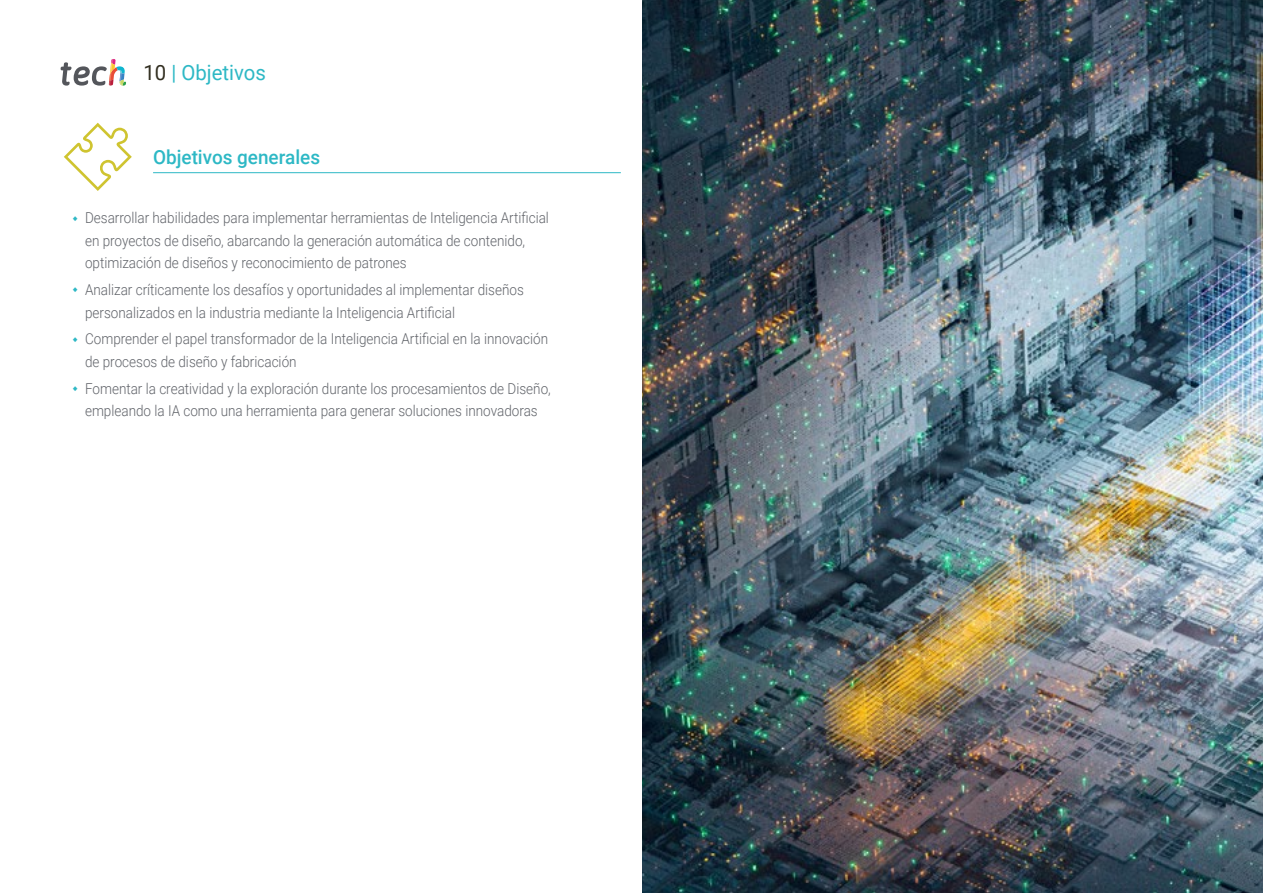
<style>
.page{position:relative;width:1263px;height:893px;background:#fff}
.page>*{position:absolute;margin:0;border:0;box-sizing:border-box;transform-origin:0 0}
.t1{font:21px "Roboto";color:#2db8c5}
.t2{font:500 19.5px "Roboto";color:#2db8c5}
.t3{font:300 15px/22.5px "Roboto";color:#61646a;scale:.9 1}
.s1{color:#312e20}
</style>
<div class="page">
<hr style="left:153px;top:172px;width:468px;height:1px;background:#2db8c5">
<svg style="left:64px;top:123px;width:68px;height:68px"></svg>
<img style="left:642px;top:0;width:621px;height:893px">
<svg style="left:61px;top:59px;width:65px;height:27px"></svg>
<h1 class="t1" style="left:144px;top:57px;width:124px"><span class="s1">10</span> | Objetivos</h1>
<h2 class="t2" style="left:153px;top:144px;width:169px">Objetivos generales</h2>
<p class="t3" style="left:85px;top:206px;width:517px">Desarrollar habilidades para implementar herramientas de Inteligencia Artificial en proyectos de diseño, abarcando la generación automática de contenido, optimización de diseños y reconocimiento de patrones</p>
<p class="t3" style="left:85px;top:278px;width:489px">Analizar críticamente los desafíos y oportunidades al implementar diseños personalizados en la industria mediante la Inteligencia Artificial</p>
<p class="t3" style="left:85px;top:327px;width:516px">Comprender el papel transformador de la Inteligencia Artificial en la innovación de procesos de diseño y fabricación</p>
<p class="t3" style="left:85px;top:376px;width:519px">Fomentar la creatividad y la exploración durante los procesamientos de Diseño, empleando la IA como una herramienta para generar soluciones innovadoras</p>
</div>
